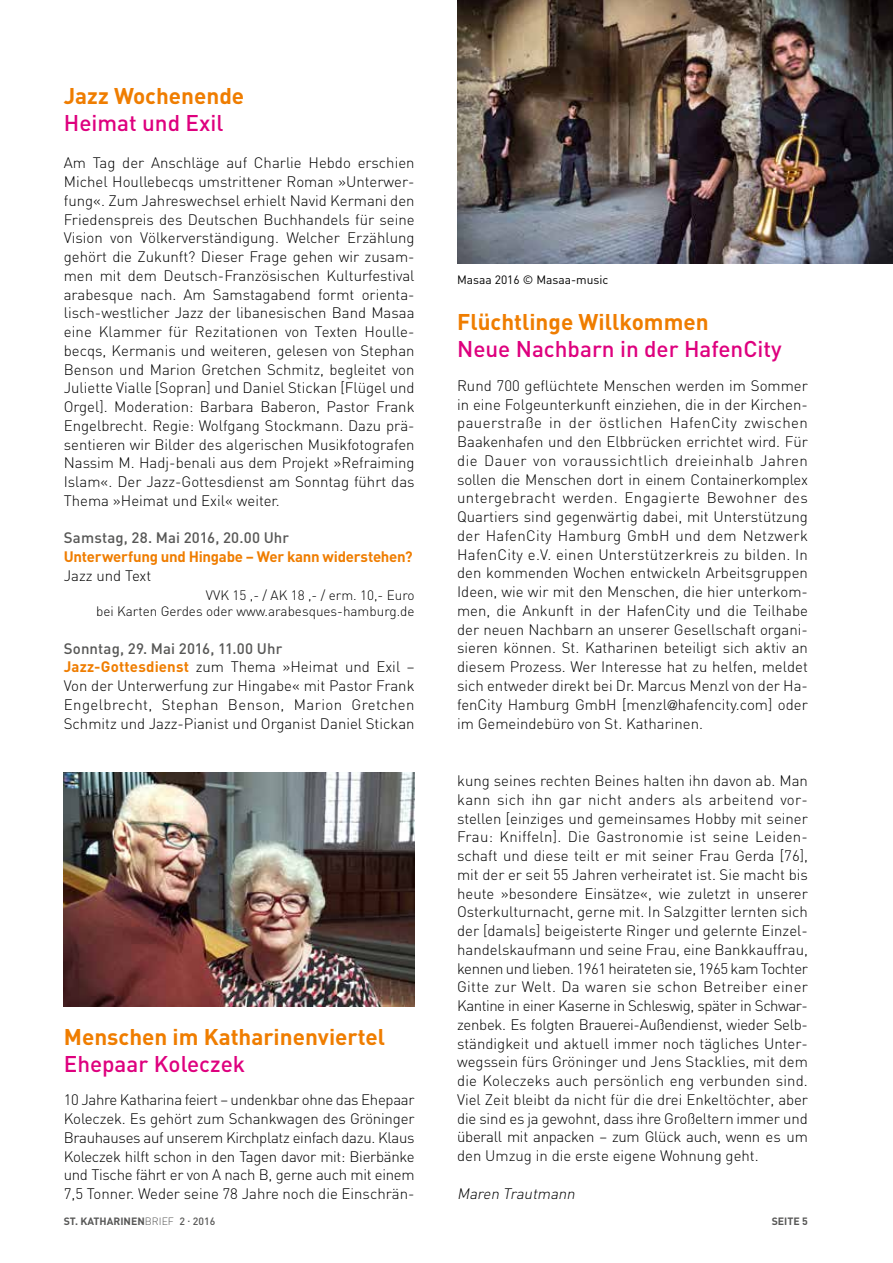
<style>
.page{position:relative;width:893px;height:1263px;background:#fff}
.page>*{position:absolute;margin:0;border:0;box-sizing:border-box;transform-origin:0 0}
.t1{font:700 22.5px "DIN";color:#ef7d00}
.t2{font:500 22.5px "DIN";color:#de007e}
.t3{font:300 15px/18.8px "DIN";color:#000;text-align:justify}
.t4{font:700 15px "DIN";letter-spacing:-.02em;color:#ef7d00}
.t5{font:500 15px "DIN";letter-spacing:.01em;color:#575756}
.t6{font:italic 300 15px "DIN";color:#000}
.t7{font:300 13.5px/16.5px "DIN";color:#000;text-align:right}
.t8{font:12px "DIN";color:#000}
.t9{font:700 10.5px "DIN";color:#575756}
.s1{font-weight:500;color:#575756}
.s2{font-weight:700;color:#ef7d00}
.s3{font-family:"Helvetica Neue";font-size:13.5px}
.s4{font-weight:300}
.s5{font-weight:500}
</style>
<div class="page">
<img style="left:457px;top:0;width:436px;height:264px">
<img style="left:64px;top:773px;width:351px;height:234px">
<h1 class="t1" style="left:64px;top:81px;width:182px">Jazz Wochenende</h1>
<h1 class="t2" style="left:64px;top:108px;width:161px">Heimat und Exil</h1>
<p class="t3" style="left:64px;top:153px;width:352px">Am Tag der Anschläge auf Charlie Hebdo erschien Michel Houllebecqs umstrittener Roman »Unterwer&shy;fung«. Zum Jahreswechsel erhielt Navid Kermani den Friedenspreis des Deutschen Buchhandels für seine Vision von Völkerverständigung. Welcher Erzählung gehört die Zukunft? Dieser Frage gehen wir zusam&shy;men mit dem Deutsch-Französischen Kulturfestival arabesque nach. Am Samstagabend formt orienta&shy;lisch-westlicher Jazz der libanesischen Band Masaa eine Klammer für Rezitationen von Texten Houlle&shy;becqs, Kermanis und weiteren, gelesen von Stephan Benson und Marion Gretchen Schmitz, begleitet von Juliette Vialle [Sopran] und Daniel Stickan [Flügel und Orgel]. Moderation: Barbara Baberon, Pastor Frank Engelbrecht. Regie: Wolfgang Stockmann. Dazu prä&shy;sentieren wir Bilder des algerischen Musikfotografen Nassim M. Hadj-benali aus dem Projekt »Refraiming Islam«. Der Jazz-Gottesdienst am Sonntag führt das Thema »Heimat und Exil« weiter.</p>
<p class="t5" style="left:64px;top:528px;width:227px">Samstag, 28. Mai 2016, 20.00 Uhr</p>
<p class="t4" style="left:64px;top:547px;width:350px">Unterwerfung und Hingabe – Wer kann widerstehen?</p>
<p class="t3" style="left:64px;top:566px;width:89px">Jazz und Text</p>
<p class="t7" style="left:96px;top:586px;width:320px">VVK 15 ,- / AK 18 ,- / erm. 10,- Euro<br>bei Karten Gerdes oder www.arabesques-hamburg.de</p>
<p class="t3" style="left:64px;top:639px;width:352px;text-align:left"><span class="s1">Sonntag, 29. Mai 2016, 11.00 Uhr<br></span><span class="s2">Jazz-Gottesdienst</span> zum Thema »Heimat und Exil – Von der Unterwerfung zur Hingabe« mit Pastor Frank Engelbrecht, Stephan Benson, Marion Gretchen Schmitz und Jazz-Pianist und Organist Daniel Stickan</p>
<h1 class="t1" style="left:64px;top:1022px;width:323px">Menschen im Katharinenviertel</h1>
<h1 class="t2" style="left:64px;top:1049px;width:183px">Ehepaar Koleczek</h1>
<p class="t3" style="left:64px;top:1090px;width:352px">10 Jahre Katharina feiert – undenkbar ohne das Ehepaar Koleczek. Es gehört zum Schankwagen des Gröninger Brauhauses auf unserem Kirchplatz einfach dazu. Klaus Koleczek hilft schon in den Tagen davor mit: Bierbänke und Tische fährt er von A nach B, gerne auch mit einem 7,5 Tonner. Weder seine 78 Jahre noch die Einschrän-</p>
<p class="t8" style="left:457px;top:272px;width:153px">Masaa 2016 © Masaa-music</p>
<h1 class="t1" style="left:457px;top:307px;width:253px">Flüchtlinge Willkommen</h1>
<h1 class="t2" style="left:457px;top:335px;width:326px">Neue Nachbarn in der HafenCity</h1>
<p class="t3" style="left:457px;top:376px;width:352px">Rund 700 geflüchtete Menschen werden im Sommer in eine Folgeunterkunft einziehen, die in der Kirchen&shy;pauerstraße in der östlichen HafenCity zwischen Baakenhafen und den Elbbrücken errichtet wird. Für die Dauer von voraussichtlich dreieinhalb Jahren sollen die Menschen dort in einem Containerkomplex untergebracht werden. Engagierte Bewohner des Quartiers sind gegenwärtig dabei, mit Unterstützung der HafenCity Hamburg GmbH und dem Netzwerk HafenCity e.V. einen Unterstützerkreis zu bilden. In den kommenden Wochen entwickeln Arbeitsgruppen Ideen, wie wir mit den Menschen, die hier unterkom&shy;men, die Ankunft in der HafenCity und die Teilhabe der neuen Nachbarn an unserer Gesellschaft organi&shy;sieren können. St. Katharinen beteiligt sich aktiv an diesem Prozess. Wer Interesse hat zu helfen, meldet sich entweder direkt bei Dr. Marcus Menzl von der Ha&shy;fenCity Hamburg GmbH [menzl<span class="s3">@</span>hafencity.com] oder im Gemeindebüro von St. Katharinen.</p>
<p class="t3" style="left:457px;top:771px;width:352px">kung seines rechten Beines halten ihn davon ab. Man kann sich ihn gar nicht anders als arbeitend vor&shy;stellen [einziges und gemeinsames Hobby mit seiner Frau: Kniffeln]. Die Gastronomie ist seine Leiden&shy;schaft und diese teilt er mit seiner Frau Gerda [76], mit der er seit 55 Jahren verheiratet ist. Sie macht bis heute »besondere Einsätze«, wie zuletzt in unserer Osterkulturnacht, gerne mit. In Salzgitter lernten sich der [damals] beigeisterte Ringer und gelernte Einzel&shy;handelskaufmann und seine Frau, eine Bankkauffrau, kennen und lieben. 1961 heirateten sie, 1965 kam Tochter Gitte zur Welt. Da waren sie schon Betreiber einer Kantine in einer Kaserne in Schleswig, später in Schwar&shy;zenbek. Es folgten Brauerei-Außendienst, wieder Selb&shy;ständigkeit und aktuell immer noch tägliches Unter&shy;wegssein fürs Gröninger und Jens Stacklies, mit dem die Koleczeks auch persönlich eng verbunden sind.<br>Viel Zeit bleibt da nicht für die drei Enkeltöchter, aber die sind es ja gewohnt, dass ihre Großeltern immer und überall mit anpacken – zum Glück auch, wenn es um den Umzug in die erste eigene Wohnung geht.</p>
<p class="t6" style="left:457px;top:1184px;width:123px">Maren Trautmann</p>
<p class="t9" style="left:64px;top:1214px;width:153px">ST. KATHARINEN<span class="s4">BRIEF</span> <span class="s5">2 </span><sup>.</sup> <span class="s5">2016</span></p>
<p class="t9" style="left:772px;top:1214px;width:38px">SEITE 5</p>
</div>
